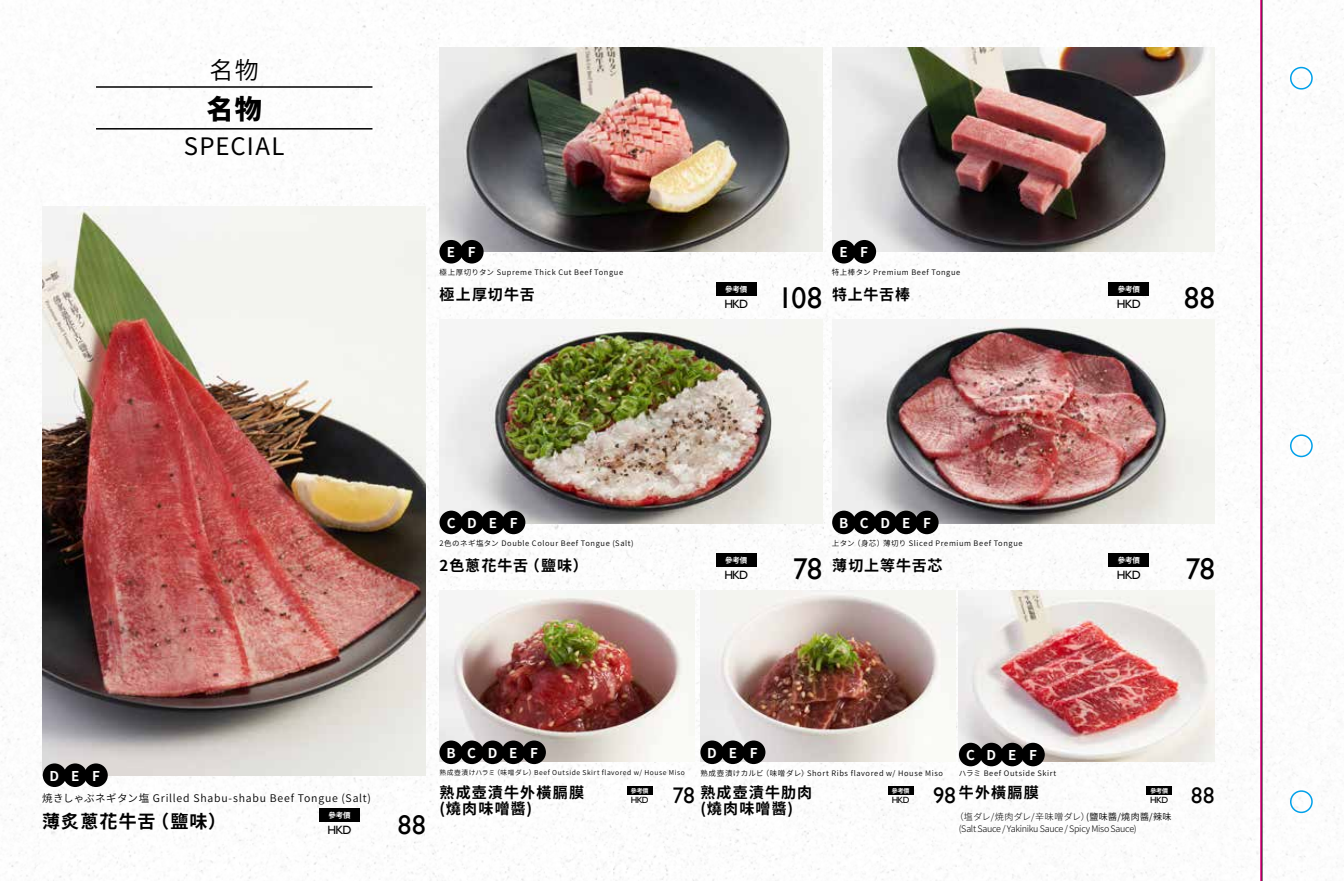
<style>
.page{position:relative;width:1344px;height:881px;background:#fff}
.page>*{position:absolute;margin:0;border:0;box-sizing:border-box;transform-origin:0 0}
.t1{font:30px "Gill Sans";letter-spacing:-.015em;color:#000}
.t2{font:900 27px "Noto Sans CJ Kjp";color:#000}
.t3{font:27px "Gill Sans";color:#000}
.t4{font:24px "Noto Sans CJ Kjp";letter-spacing:.045em;color:#000}
.t5{font:600 24px "Noto Sans CJ Kjp";color:#000}
.t6{font:22.5px "Gill Sans";color:#000}
.t7{font:700 18px "Noto Sans CJ Kjp";letter-spacing:.06em;color:#000}
.t8{font:700 15px/16.5px "Noto Sans CJ Kjp";letter-spacing:.075em;color:#000}
.t9{font:700 15px "Noto Sans CJ Kjp";letter-spacing:.055em;color:#000}
.t10{font:700 13.5px "Noto Sans CJ Kjp";color:#fdfdfd}
.t11{font:12px "Gill Sans";letter-spacing:-.075em;color:#000}
.t12{font:600 10.5px "Noto Sans CJ Kjp";letter-spacing:.075em;color:#000}
.t13{font:300 9px/12px "Noto Sans CJ Kjp";letter-spacing:-.03em;color:#000}
.t14{font:9px "Gill Sans";letter-spacing:-.075em;color:#000}
.t15{font:600 7.5px "Noto Sans CJ Kjp";letter-spacing:.08em;color:#000}
.t16{font:700 7.5px "Noto Sans CJK";letter-spacing:-.03em;color:#fff}
.t17{font:600 6.75px "Noto Sans CJ Kjp";letter-spacing:.08em;color:#000}
.t18{font:700 6px "Noto Sans CJK";letter-spacing:-.03em;color:#fff}
.s1{font-weight:600}
</style>
<div class="page">
<img style="left:0;top:0;width:1260px;height:880px">
<img style="left:439px;top:47px;width:383px;height:204px">
<img style="left:439px;top:319px;width:383px;height:204px">
<img style="left:439px;top:590px;width:256px;height:170px">
<img style="left:42px;top:206px;width:383px;height:569px">
<img style="left:959px;top:590px;width:255px;height:170px">
<img style="left:832px;top:47px;width:383px;height:204px">
<img style="left:832px;top:319px;width:383px;height:204px">
<img style="left:700px;top:590px;width:256px;height:170px">
<hr style="left:96px;top:128px;width:276px;height:1px;background:#000">
<hr style="left:96px;top:86px;width:276px;height:2px;background:#000">
<div style="left:319px;top:808px;width:41px;height:13px;background:#000"></div>
<div style="left:43px;top:763px;width:23px;height:23px;background:#000;border-radius:50%"></div>
<div style="left:700px;top:740px;width:24px;height:23px;background:#000;border-radius:50%"></div>
<div style="left:873px;top:510px;width:24px;height:24px;background:#000;border-radius:50%"></div>
<div style="left:980px;top:742px;width:23px;height:24px;background:#000;border-radius:50%"></div>
<div style="left:481px;top:740px;width:23px;height:23px;background:#000;border-radius:50%"></div>
<div style="left:460px;top:510px;width:24px;height:24px;background:#000;border-radius:50%"></div>
<div style="left:853px;top:510px;width:23px;height:24px;background:#000;border-radius:50%"></div>
<div style="left:959px;top:742px;width:23px;height:24px;background:#000;border-radius:50%"></div>
<div style="left:460px;top:740px;width:23px;height:23px;background:#000;border-radius:50%"></div>
<div style="left:439px;top:510px;width:24px;height:24px;background:#000;border-radius:50%"></div>
<div style="left:460px;top:240px;width:23px;height:23px;background:#000;border-radius:50%"></div>
<div style="left:852px;top:240px;width:24px;height:23px;background:#000;border-radius:50%"></div>
<div style="left:832px;top:510px;width:23px;height:24px;background:#000;border-radius:50%"></div>
<div style="left:439px;top:740px;width:24px;height:23px;background:#000;border-radius:50%"></div>
<div style="left:439px;top:240px;width:24px;height:23px;background:#000;border-radius:50%"></div>
<div style="left:832px;top:240px;width:23px;height:23px;background:#000;border-radius:50%"></div>
<div style="left:63px;top:763px;width:24px;height:23px;background:#000;border-radius:50%"></div>
<div style="left:721px;top:740px;width:23px;height:23px;background:#000;border-radius:50%"></div>
<div style="left:894px;top:510px;width:24px;height:24px;background:#000;border-radius:50%"></div>
<div style="left:1000px;top:742px;width:24px;height:24px;background:#000;border-radius:50%"></div>
<div style="left:501px;top:740px;width:24px;height:23px;background:#000;border-radius:50%"></div>
<div style="left:481px;top:510px;width:23px;height:24px;background:#000;border-radius:50%"></div>
<div style="left:84px;top:763px;width:24px;height:23px;background:#000;border-radius:50%"></div>
<div style="left:742px;top:740px;width:23px;height:23px;background:#000;border-radius:50%"></div>
<div style="left:915px;top:510px;width:23px;height:24px;background:#000;border-radius:50%"></div>
<div style="left:1021px;top:742px;width:24px;height:24px;background:#000;border-radius:50%"></div>
<div style="left:522px;top:740px;width:24px;height:23px;background:#000;border-radius:50%"></div>
<div style="left:502px;top:510px;width:23px;height:24px;background:#000;border-radius:50%"></div>
<div style="left:716px;top:282px;width:40px;height:14px;background:#000"></div>
<div style="left:716px;top:553px;width:40px;height:13px;background:#000"></div>
<div style="left:1108px;top:282px;width:41px;height:14px;background:#000"></div>
<div style="left:1108px;top:553px;width:41px;height:13px;background:#000"></div>
<div style="left:627px;top:785px;width:26px;height:9px;background:#000"></div>
<div style="left:887px;top:785px;width:26px;height:9px;background:#000"></div>
<div style="left:1146px;top:785px;width:26px;height:9px;background:#000"></div>
<svg style="left:1261px;top:0;width:83px;height:880px"></svg>
<div style="left:1290px;top:790px;width:22px;height:22px;border:2px solid #00a0e9;border-radius:50%"></div>
<div style="left:1290px;top:434px;width:22px;height:23px;border:2px solid #00a0e9;border-radius:50%"></div>
<div style="left:1290px;top:67px;width:22px;height:23px;border:2px solid #00a0e9;border-radius:50%"></div>
<hr style="left:1260px;top:0;width:1px;height:880px;background:#e4007f">
<h3 class="t5" style="left:209px;top:57px;width:51px">名物</h3>
<h2 class="t2" style="left:207px;top:93px;width:56px">名物</h2>
<h3 class="t4" style="left:184px;top:132px;width:102px">SPECIAL</h3>
<h3 class="t10" style="left:447px;top:244px;width:10px">E</h3>
<h3 class="t10" style="left:839px;top:244px;width:10px">E</h3>
<h3 class="t10" style="left:468px;top:244px;width:9px">F</h3>
<h3 class="t10" style="left:860px;top:244px;width:9px">F</h3>
<p class="t15" style="left:439px;top:268px;width:185px">極上厚切りタン Supreme Thick Cut Beef Tongue</p>
<h3 class="t8" style="left:439px;top:287px;width:97px">極上厚切牛舌</h3>
<p class="t16" style="left:725px;top:285px;width:24px">參考價</p>
<h1 class="t1" style="left:778px;top:280px;width:46px">108</h1>
<h3 class="t11" style="left:724px;top:297px;width:25px">HKD</h3>
<p class="t15" style="left:832px;top:268px;width:130px">特上棒タン Premium Beef Tongue</p>
<h3 class="t8" style="left:832px;top:287px;width:80px">特上牛舌棒</h3>
<p class="t16" style="left:1118px;top:285px;width:24px">參考價</p>
<h1 class="t1" style="left:1184px;top:280px;width:32px">88</h1>
<h3 class="t11" style="left:1117px;top:297px;width:25px">HKD</h3>
<h3 class="t10" style="left:447px;top:515px;width:10px">C</h3>
<h3 class="t10" style="left:467px;top:515px;width:11px">D</h3>
<h3 class="t10" style="left:860px;top:515px;width:10px">C</h3>
<h3 class="t10" style="left:839px;top:515px;width:11px">B</h3>
<h3 class="t10" style="left:489px;top:515px;width:10px">E</h3>
<h3 class="t10" style="left:510px;top:515px;width:9px">F</h3>
<h3 class="t10" style="left:880px;top:515px;width:11px">D</h3>
<h3 class="t10" style="left:902px;top:515px;width:10px">E</h3>
<h3 class="t10" style="left:923px;top:515px;width:9px">F</h3>
<p class="t15" style="left:439px;top:538px;width:196px">2色のネギ塩タン Double Colour Beef Tongue (Salt)</p>
<h3 class="t8" style="left:439px;top:557px;width:150px">2色蔥花牛舌（鹽味）</h3>
<p class="t16" style="left:725px;top:555px;width:24px">參考價</p>
<h1 class="t1" style="left:793px;top:550px;width:31px">78</h1>
<h3 class="t11" style="left:724px;top:567px;width:25px">HKD</h3>
<p class="t15" style="left:832px;top:538px;width:192px">上タン（身芯）薄切り Sliced Premium Beef Tongue</p>
<h3 class="t9" style="left:832px;top:557px;width:112px">薄切上等牛舌芯</h3>
<p class="t16" style="left:1118px;top:555px;width:24px">參考價</p>
<h1 class="t1" style="left:1185px;top:550px;width:31px">78</h1>
<h3 class="t11" style="left:1117px;top:567px;width:25px">HKD</h3>
<h3 class="t10" style="left:446px;top:744px;width:11px">B</h3>
<h3 class="t10" style="left:467px;top:744px;width:10px">C</h3>
<h3 class="t10" style="left:966px;top:747px;width:10px">C</h3>
<h3 class="t10" style="left:707px;top:744px;width:11px">D</h3>
<h3 class="t10" style="left:729px;top:744px;width:10px">E</h3>
<h3 class="t10" style="left:750px;top:744px;width:9px">F</h3>
<h3 class="t10" style="left:488px;top:744px;width:11px">D</h3>
<h3 class="t10" style="left:986px;top:747px;width:11px">D</h3>
<h3 class="t10" style="left:509px;top:744px;width:10px">E</h3>
<h3 class="t10" style="left:1008px;top:747px;width:10px">E</h3>
<h3 class="t10" style="left:530px;top:744px;width:9px">F</h3>
<h3 class="t10" style="left:1029px;top:747px;width:9px">F</h3>
<h3 class="t10" style="left:50px;top:767px;width:11px">D</h3>
<h3 class="t10" style="left:71px;top:767px;width:10px">E</h3>
<h3 class="t10" style="left:92px;top:767px;width:9px">F</h3>
<p class="t17" style="left:439px;top:768px;width:247px">熟成壺漬けハラミ（味噌ダレ）Beef Outside Skirt flavored w/ House Miso</p>
<p class="t15" style="left:700px;top:768px;width:244px">熟成壺漬けカルビ（味噌ダレ）Short Ribs flavored w/ House Miso</p>
<p class="t15" style="left:959px;top:768px;width:99px">ハラミ Beef Outside Skirt</p>
<h3 class="t12" style="left:42px;top:791px;width:330px">焼きしゃぶネギタン塩 Grilled Shabu-shabu Beef Tongue (Salt)</h3>
<h3 class="t7" style="left:42px;top:811px;width:185px">薄炙蔥花牛舌（鹽味）</h3>
<p class="t16" style="left:328px;top:810px;width:24px">參考價</p>
<h3 class="t11" style="left:327px;top:822px;width:25px">HKD</h3>
<h2 class="t3" style="left:398px;top:808px;width:29px">88</h2>
<h3 class="t8" style="left:439px;top:784px;width:146px">熟成壺漬牛外橫膈膜(燒肉味噌醬)</h3>
<h3 class="t8" style="left:700px;top:784px;width:113px">熟成壺漬牛肋肉</h3>
<h3 class="t8" style="left:959px;top:784px;width:81px">牛外橫膈膜</h3>
<h3 class="t8" style="left:700px;top:800px;width:94px">(燒肉味噌醬)</h3>
<p class="t18" style="left:631px;top:786px;width:19px">參考價</p>
<h3 class="t6" style="left:672px;top:781px;width:24px">78</h3>
<p class="t14" style="left:892px;top:794px;width:19px">HKD</p>
<p class="t18" style="left:892px;top:786px;width:19px">參考價</p>
<h3 class="t6" style="left:933px;top:781px;width:24px">98</h3>
<p class="t14" style="left:1150px;top:794px;width:19px">HKD</p>
<p class="t18" style="left:1150px;top:786px;width:19px">參考價</p>
<h3 class="t6" style="left:1191px;top:781px;width:25px">88</h3>
<p class="t14" style="left:631px;top:794px;width:19px">HKD</p>
<p class="t13" style="left:959px;top:810px;width:214px;text-indent:-4px">（塩ダレ/焼肉ダレ/辛味噌ダレ）<span class="s1">(鹽味醬/燒肉醬/辣味</span>(Salt Sauce / Yakiniku Sauce / Spicy Miso Sauce)</p>
</div>
